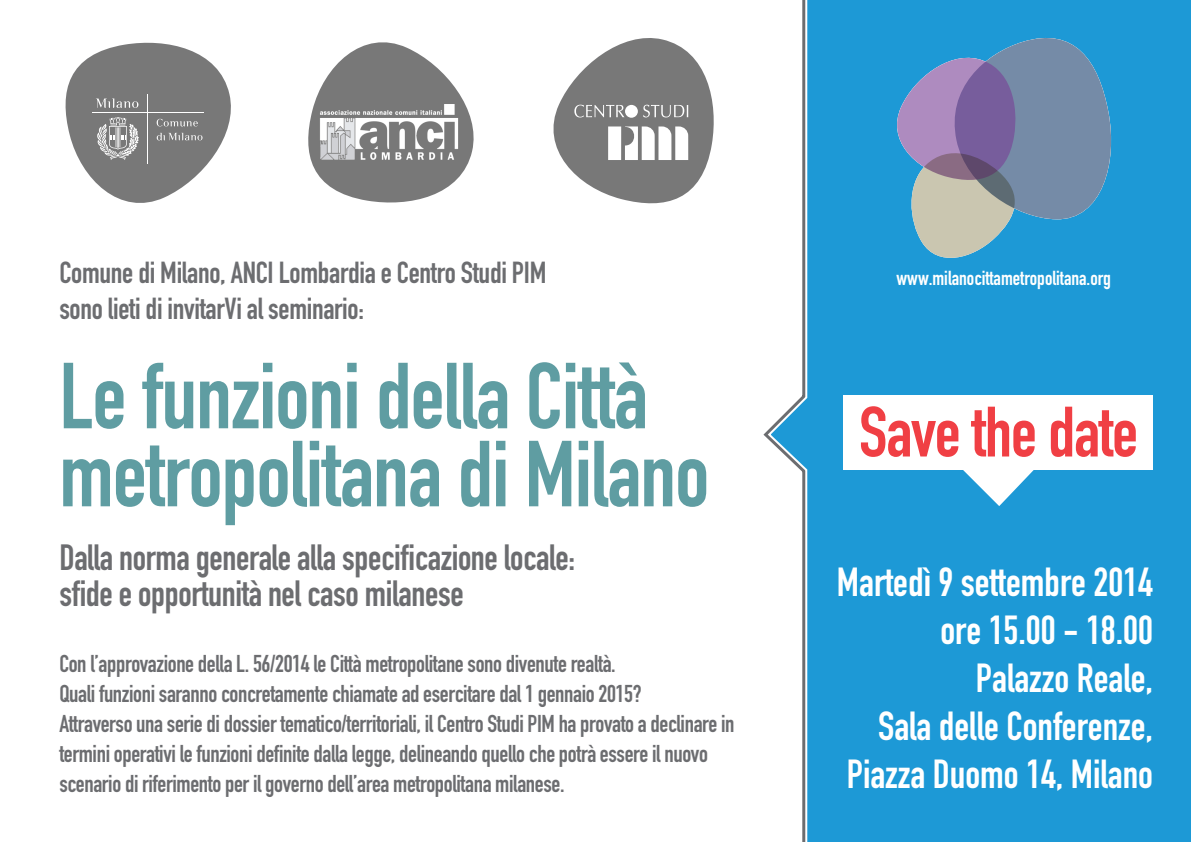
<style>
.page{position:relative;width:1191px;height:842px;background:#fff}
.page>*{position:absolute;margin:0;border:0;box-sizing:border-box;transform-origin:0 0}
.t1{font:92px/78px "DIN Engschrift Std";letter-spacing:-.01em;color:#5f9da2}
.t2{font:70px "DIN Engschrift Std";letter-spacing:-.015em;color:#ee1d23}
.t3{font:40px/48px "DIN Engschrift Std";color:#fff;text-align:right}
.t4{font:36px/36px "DIN Engschrift Std";letter-spacing:-.01em;color:#6c6d70}
.t5{font:30px/36px "DIN Engschrift Std";letter-spacing:-.01em;color:#6c6d70}
.t6{font:24px/30px "DIN Engschrift Std";letter-spacing:-.015em;color:#6c6d70}
.t7{font:20px "DIN Engschrift Std";color:#fff}
</style>
<div class="page">
<div style="left:808px;top:0;width:383px;height:842px;background:#1d99d6"></div>
<svg style="left:308px;top:42px;width:165px;height:160px"></svg>
<svg style="left:553px;top:38px;width:160px;height:165px"></svg>
<svg style="left:66px;top:43px;width:165px;height:160px"></svg>
<div style="left:843px;top:395px;width:310px;height:75px;background:#fff"></div>
<svg style="left:962px;top:470px;width:72px;height:36px"></svg>
<svg style="left:766px;top:0;width:42px;height:842px"></svg>
<svg style="left:886px;top:26px;width:232px;height:242px;background:#6291b9"></svg>
<img style="left:319px;top:105px;width:139px;height:54px">
<p class="t5" style="left:59px;top:254px;width:488px">Comune di Milano, ANCI Lombardia e Centro Studi PIM sono lieti di invitarVi al seminario:</p>
<h1 class="t1" style="left:59px;top:358px;width:651px">Le funzioni della Città metropolitana di Milano</h1>
<h3 class="t4" style="left:59px;top:540px;width:517px">Dalla norma generale alla specificazione locale: sfide e opportunità nel caso milanese</h3>
<p class="t6" style="left:59px;top:648px;width:677px">Con l’approvazione della L. 56/2014 le Città metropolitane sono divenute realtà.<br>Quali funzioni saranno concretamente chiamate ad esercitare dal 1 gennaio 2015?<br>Attraverso una serie di dossier tematico/territoriali, il Centro Studi PIM ha provato a declinare in termini operativi le funzioni definite dalla legge, delineando quello che potrà essere il nuovo scenario di riferimento per il governo dell’area metropolitana milanese.</p>
<p class="t7" style="left:896px;top:267px;width:216px">www.milanocittametropolitana.org</p>
<h2 class="t2" style="left:859px;top:391px;width:281px">Save the date</h2>
<h3 class="t3" style="left:837px;top:558px;width:318px">Martedì 9 settembre 2014 ore 15.00 - 18.00<br>Palazzo Reale,<br>Sala delle Conferenze,<br>Piazza Duomo 14, Milano</h3>
</div>
